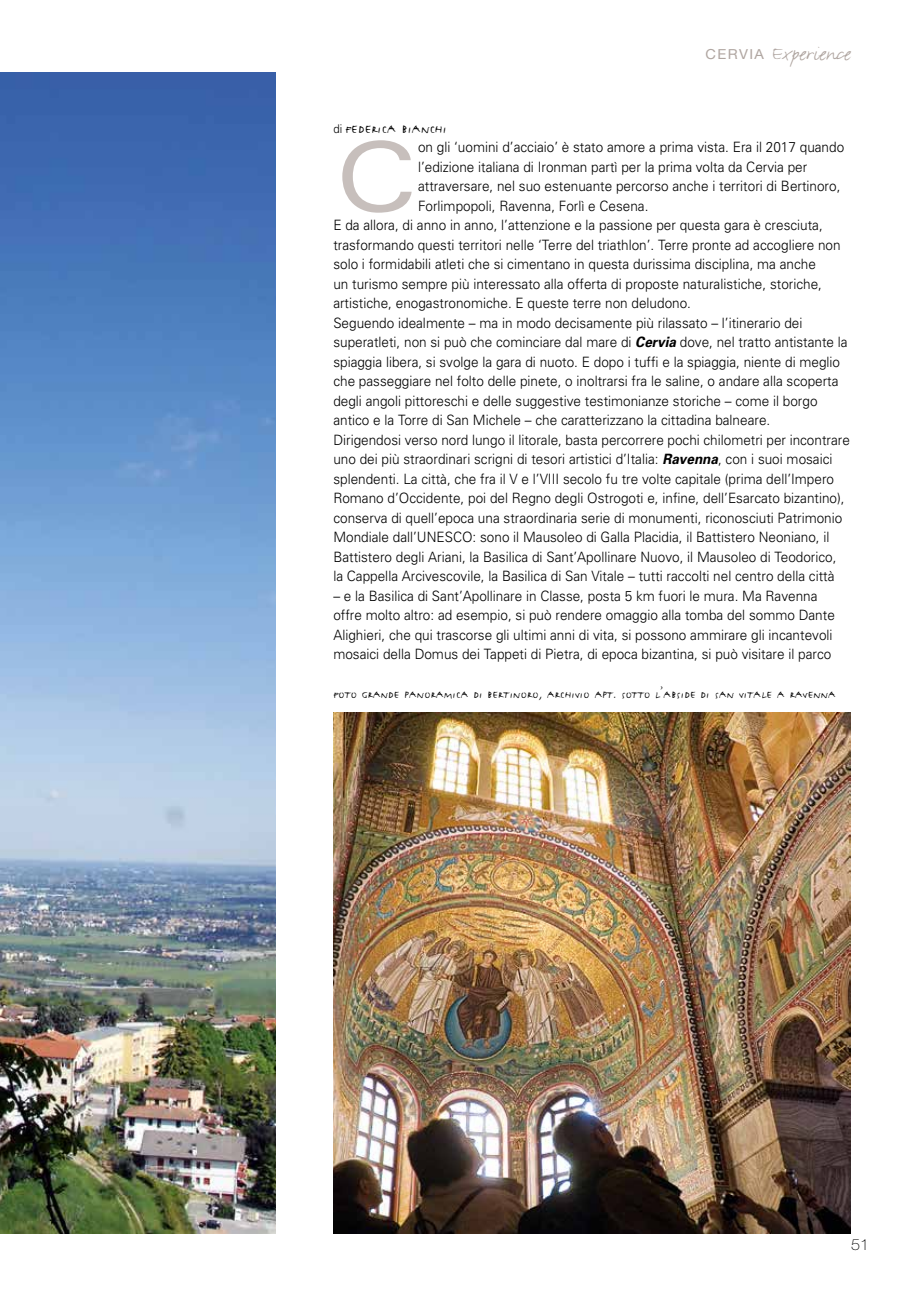
<style>
.page{position:relative;width:915px;height:1297px;background:#fff}
.page>*{position:absolute;margin:0;border:0;box-sizing:border-box;transform-origin:0 0}
.t1{font:expanded 95.25px "Univers";color:#c7bfbc}
.t2{font:21px "FF Justlefthand Caps";color:#000;scale:.95 1}
.t3{font:21px "FF Justlefthand";letter-spacing:-.015em;color:#b0a6a1;scale:1.2 1}
.t4{font:18px "FF Justlefthand Caps";color:#000;scale:.95 1}
.t5{font:100 15.45px "Helvetica Neue LT Std";color:#000;scale:1.05 1}
.t6{font:300 14.25px/19.5px "Univers";color:#000;scale:.95 1}
.s1{font-family:"Helvetica Neue LT Std";font-size:13.8px}
.s2{font-family:"Univers";font-weight:300;font-size:12px}
.s3{font-weight:700;font-style:italic}
</style>
<div class="page">
<img style="left:0;top:72px;width:275px;height:1161px">
<img style="left:333px;top:713px;width:517px;height:520px">
<h2 class="t3" style="left:705px;top:40px;width:123px"><span class="s1">CERVIA</span> Experience</h2>
<h2 class="t2" style="left:333px;top:114px;width:121px"><span class="s2">di</span> federica bianchi</h2>
<h1 class="t1" style="left:333px;top:121px;width:86px">C</h1>
<p class="t6" style="left:418px;top:138px;width:450px">on gli ‘uomini d’acciaio’ è stato amore a prima vista. Era il 2017 quando</p>
<p class="t6" style="left:418px;top:157px;width:411px">l’edizione italiana di Ironman partì per la prima volta da Cervia per</p>
<p class="t6" style="left:418px;top:177px;width:446px">attraversare, nel suo estenuante percorso anche i territori di Bertinoro,</p>
<p class="t6" style="left:418px;top:196px;width:244px">Forlimpopoli, Ravenna, Forlì e Cesena.</p>
<p class="t6" style="left:333px;top:216px;width:516px">E da allora, di anno in anno, l’attenzione e la passione per questa gara è cresciuta,</p>
<p class="t6" style="left:333px;top:235px;width:535px">trasformando questi territori nelle ‘Terre del triathlon’. Terre pronte ad accogliere non</p>
<p class="t6" style="left:333px;top:255px;width:509px">solo i formidabili atleti che si cimentano in questa durissima disciplina, ma anche</p>
<p class="t6" style="left:333px;top:274px;width:515px">un turismo sempre più interessato alla offerta di proposte naturalistiche, storiche,</p>
<p class="t6" style="left:333px;top:294px;width:378px">artistiche, enogastronomiche. E queste terre non deludono.</p>
<p class="t6" style="left:333px;top:313px;width:495px">Seguendo idealmente – ma in modo decisamente più rilassato – l’itinerario dei</p>
<p class="t6" style="left:333px;top:333px;width:542px">superatleti, non si può che cominciare dal mare di <span class="s3">Cervia</span> dove, nel tratto antistante la</p>
<p class="t6" style="left:333px;top:352px;width:534px">spiaggia libera, si svolge la gara di nuoto. E dopo i tuffi e la spiaggia, niente di meglio</p>
<p class="t6" style="left:333px;top:371px;width:533px">che passeggiare nel folto delle pinete, o inoltrarsi fra le saline, o andare alla scoperta</p>
<p class="t6" style="left:333px;top:391px;width:511px">degli angoli pittoreschi e delle suggestive testimonianze storiche – come il borgo</p>
<p class="t6" style="left:333px;top:410px;width:461px">antico e la Torre di San Michele – che caratterizzano la cittadina balneare.</p>
<p class="t6" style="left:333px;top:430px;width:545px">Dirigendosi verso nord lungo il litorale, basta percorrere pochi chilometri per incontrare</p>
<p class="t6" style="left:333px;top:449px;width:526px">uno dei più straordinari scrigni di tesori artistici d’Italia: <span class="s3">Ravenna</span>, con i suoi mosaici</p>
<p class="t6" style="left:333px;top:469px;width:528px">splendenti. La città, che fra il V e l’VIII secolo fu tre volte capitale (prima dell’Impero</p>
<p class="t6" style="left:333px;top:488px;width:539px">Romano d’Occidente, poi del Regno degli Ostrogoti e, infine, dell’Esarcato bizantino),</p>
<p class="t6" style="left:333px;top:508px;width:537px">conserva di quell’epoca una straordinaria serie di monumenti, riconosciuti Patrimonio</p>
<p class="t6" style="left:333px;top:527px;width:523px">Mondiale dall’UNESCO: sono il Mausoleo di Galla Placidia, il Battistero Neoniano, il</p>
<p class="t6" style="left:333px;top:547px;width:531px">Battistero degli Ariani, la Basilica di Sant’Apollinare Nuovo, il Mausoleo di Teodorico,</p>
<p class="t6" style="left:333px;top:566px;width:529px">la Cappella Arcivescovile, la Basilica di San Vitale – tutti raccolti nel centro della città</p>
<p class="t6" style="left:333px;top:586px;width:529px">– e la Basilica di Sant’Apollinare in Classe, posta 5 km fuori le mura. Ma Ravenna offre molto altro: ad esempio, si può rendere omaggio alla tomba del sommo Dante Alighieri, che qui trascorse gli ultimi anni di vita, si possono ammirare gli incantevoli mosaici della Domus dei Tappeti di Pietra, di epoca bizantina, si può visitare il parco</p>
<p class="t4" style="left:333px;top:682px;width:530px">foto grande panoramica di bertinoro, archivio apt. sotto l’abside di san vitale a ravenna</p>
<p class="t5" style="left:850px;top:1236px;width:19px">51</p>
</div>
